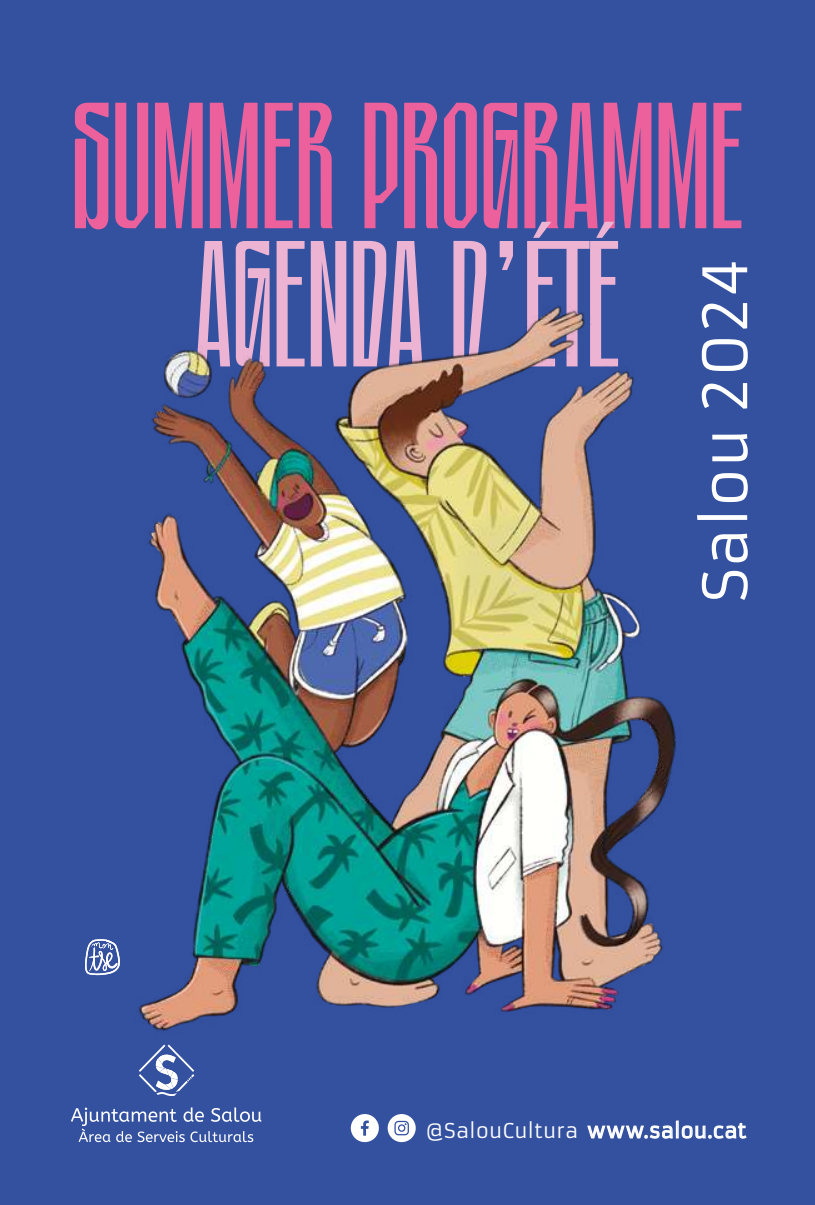
<style>
.page{position:relative;width:815px;height:1205px;background:#3451a0}
.page>*{position:absolute;margin:0;border:0;box-sizing:border-box;transform-origin:0 0}
.t1{font:500 104.5px "Dx Slight Free Personal Use";letter-spacing:.015em;color:#ec619c;scale:1.08 1}
.t2{font:500 104.5px "Dx Slight Free Personal Use";letter-spacing:.01em;color:#ecb3d3;scale:1.08 1}
.t3{font:60px "Armata";color:#fff}
.t4{font:20px "Armata";letter-spacing:.005em;color:#fff}
</style>
<div class="page">
<svg style="left:139px;top:1044px;width:55px;height:52px"></svg>
<svg style="left:71px;top:1107px;width:190px;height:35px"></svg>
<svg style="left:351px;top:1114px;width:28px;height:28px"></svg>
<svg style="left:388px;top:1114px;width:28px;height:28px"></svg>
<img style="left:139px;top:306px;width:537px;height:728px">
<svg style="left:85px;top:939px;width:35px;height:36px"></svg>
<h1 class="t1" style="left:72px;top:131px;width:622px">SUMMER PROGRAMME</h1>
<h1 class="t2" style="left:195px;top:269px;width:394px">AGENDA D’ÉTÉ</h1>
<h2 class="t3" style="left:689px;top:602px;width:346px;rotate:-90deg">Salou 2024</h2>
<p class="t4" style="left:425px;top:1118px;width:322px">@SalouCultura www.salou.cat</p>
</div>
